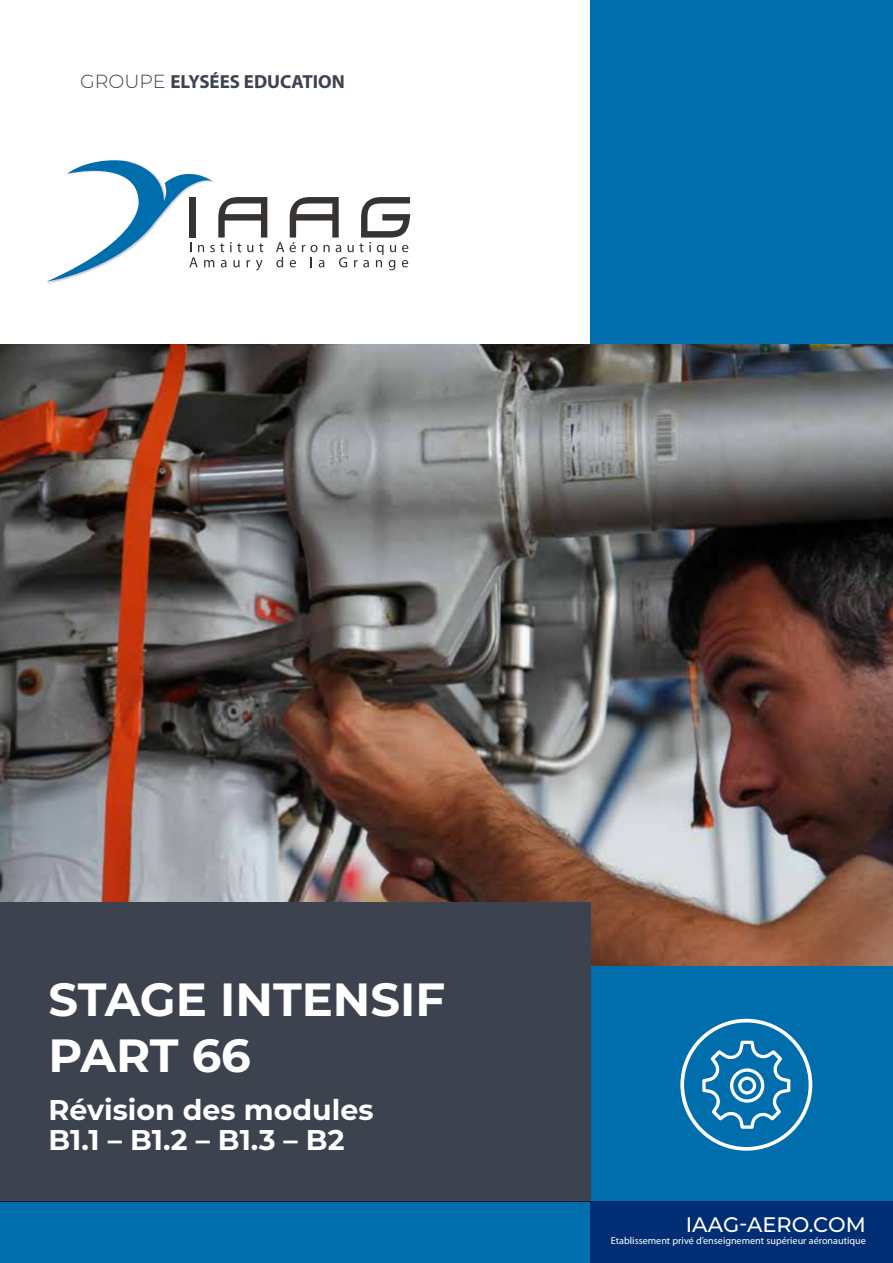
<style>
.page{position:relative;width:893px;height:1263px;background:#fff}
.page>*{position:absolute;margin:0;border:0;box-sizing:border-box;transform-origin:0 0}
.t1{font:700 46.5px/55.8px "Montserrat";color:#fff}
.t2{font:700 28.5px/30px "Montserrat";color:#fff}
.t3{font:500 21px "Montserrat";color:#fff}
.t4{font:700 18.9px "Myriad Pro";color:#3c434e}
.t5{font:10.2px "Myriad Pro";color:#fff}
.s1{font-family:"Montserrat";font-weight:300}
</style>
<div class="page">
<div style="left:590px;top:0;width:303px;height:1263px;background:#006dad"></div>
<img style="left:0;top:344px;width:893px;height:622px">
<div style="left:0;top:902px;width:590px;height:299px;background:#3c434e"></div>
<svg style="left:0;top:1201px;width:893px;height:62px;background:#005698"></svg>
<svg style="left:276px;top:242px;width:8px;height:25px"></svg>
<svg style="left:46px;top:160px;width:221px;height:122px"></svg>
<svg style="left:290px;top:197px;width:120px;height:73px"></svg>
<svg style="left:702px;top:1041px;width:88px;height:88px"></svg>
<div style="left:680px;top:1019px;width:132px;height:132px;border:4px solid #fff;border-radius:50%"></div>
<h3 class="t4" style="left:80px;top:69px;width:266px"><span class="s1">GROUPE</span> ELYSÉES EDUCATION</h3>
<h1 class="t1" style="left:49px;top:969px;width:398px">STAGE INTENSIF<br>PART 66</h1>
<h2 class="t2" style="left:49px;top:1093px;width:327px">Révision des modules<br>B1.1 – B1.2 – B1.3 – B2</h2>
<h3 class="t3" style="left:686px;top:1210px;width:182px">IAAG-AERO.COM</h3>
<p class="t5" style="left:611px;top:1235px;width:256px">Etablissement privé d’enseignement supérieur aéronautique</p>
</div>
